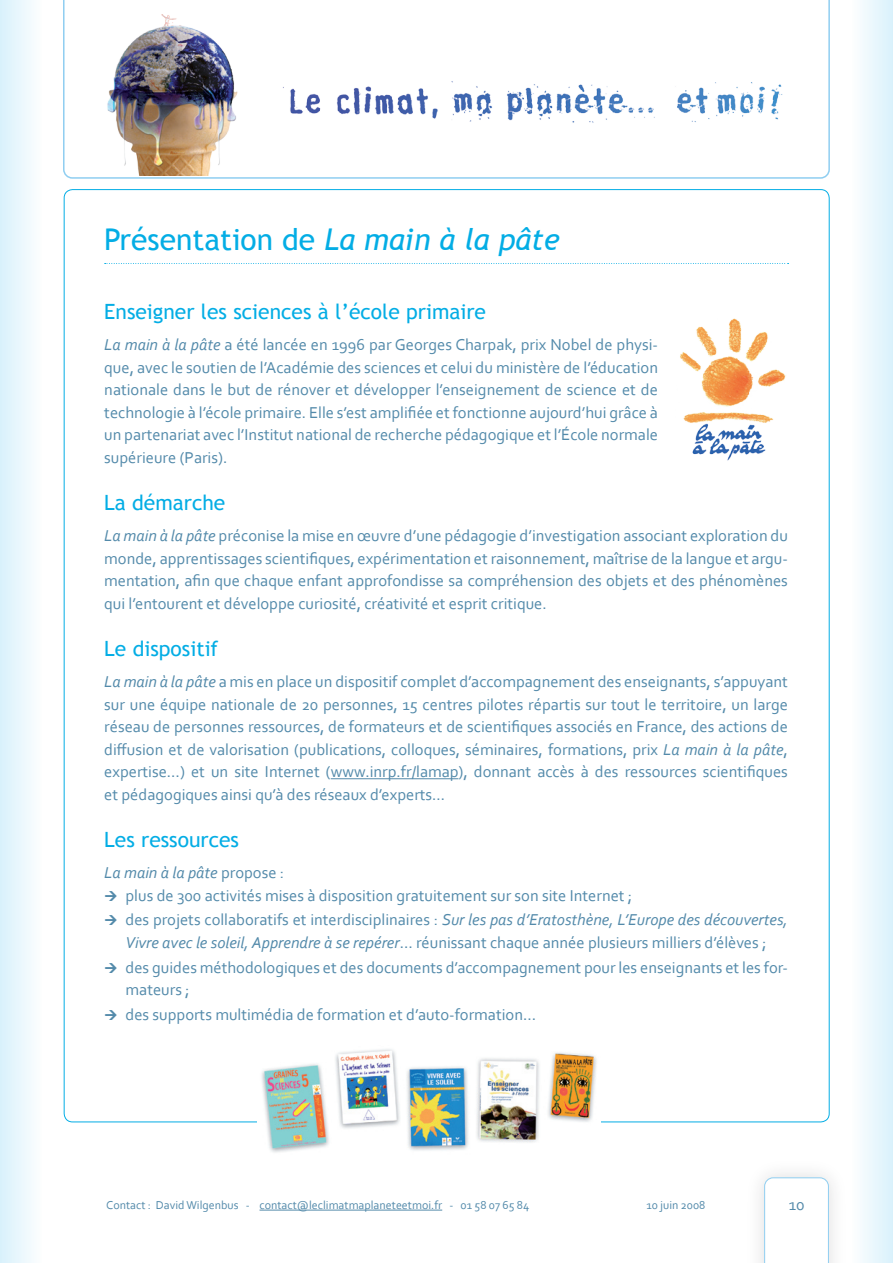
<style>
.page{position:relative;width:893px;height:1263px;background:#fff}
.page>*{position:absolute;margin:0;border:0;box-sizing:border-box;transform-origin:0 0}
.titre1{font:30px "Trebuchet MS";color:#03ade5}
.titre2{font:21px "Trebuchet MS";color:#03ade5}
.liste_à_puces{font:16.5px/22.5px "Corbel";color:#538aaa;text-align:justify}
.t1{font:italic 16.5px "Corbel";color:#538aaa}
.t2{font:12px "Corbel";color:#538aaa}
.s1{font-style:italic}
.s2{font-style:normal}
</style>
<div class="page">
<div style="left:850px;top:0;width:43px;height:1263px;background:linear-gradient(to right,#fffffe,#d9f1fc)"></div>
<div style="left:0;top:0;width:43px;height:1263px;background:linear-gradient(to right,#d9f1fc,#fefefe)"></div>
<img style="left:760px;top:1152px;width:94px;height:111px">
<svg style="left:764px;top:1177px;width:65px;height:86px"></svg>
<svg style="left:63px;top:0;width:764px;height:179px"></svg>
<hr style="left:259px;top:1210px;width:183px;height:1px;background:#538aaa">
<img style="left:101px;top:0;width:729px;height:176px">
<svg style="left:105px;top:263px;width:684px;height:1px"></svg>
<hr style="left:331px;top:778px;width:127px;height:1px;background:#538aaa">
<img style="left:261px;top:1049px;width:336px;height:104px">
<img style="left:680px;top:318px;width:106px;height:143px">
<p class="titre1" style="left:104px;top:222px;width:457px">Présentation de <span class="s1">La main à la pâte</span></p>
<p class="titre2" style="left:104px;top:299px;width:383px">Enseigner les sciences à l’école primaire</p>
<p class="liste_à_puces" style="left:104px;top:333px;width:555px"><span class="s1">La main à la pâte</span> a été lancée en 1996 par Georges Charpak, prix Nobel de physi&shy;que, avec le soutien de l’Académie des sciences et celui du ministère de l’éducation nationale dans le but de rénover et développer l’enseignement de science et de technologie à l’école primaire. Elle s’est amplifiée et fonctionne aujourd’hui grâce à un partenariat avec l’Institut national de recherche pédagogique et l’École normale supérieure (Paris).</p>
<p class="titre2" style="left:104px;top:490px;width:123px">La démarche</p>
<p class="liste_à_puces" style="left:104px;top:524px;width:685px"><span class="s1">La main à la pâte</span> préconise la mise en œuvre d’une pédagogie d’investigation associant exploration du monde, apprentissages scientifiques, expérimentation et raisonnement, maîtrise de la langue et argu&shy;mentation, afin que chaque enfant approfondisse sa compréhension des objets et des phénomènes qui l’entourent et développe curiosité, créativité et esprit critique.</p>
<p class="titre2" style="left:104px;top:636px;width:116px">Le dispositif</p>
<p class="liste_à_puces" style="left:104px;top:670px;width:685px"><span class="s1">La main à la pâte</span> a mis en place un dispositif complet d’accompagnement des enseignants, s’appuyant sur une équipe nationale de 20 personnes, 15 centres pilotes répartis sur tout le territoire, un large réseau de personnes ressources, de formateurs et de scientifiques associés en France, des actions de diffusion et de valorisation (publications, colloques, séminaires, formations, prix <span class="s1">La main à la pâte</span>, expertise…) et un site Internet (www.inrp.fr/lamap), donnant accès à des ressources scientifiques et pédagogiques ainsi qu’à des réseaux d’experts...</p>
<p class="titre2" style="left:104px;top:827px;width:136px">Les ressources</p>
<p class="t1" style="left:104px;top:862px;width:181px">La main à la pâte <span class="s2">propose :</span></p>
<p class="liste_à_puces" style="left:126px;top:884px;width:508px">plus de 300 activités mises à disposition gratuitement sur son site Internet ;</p>
<p class="liste_à_puces" style="left:126px;top:908px;width:664px">des projets collaboratifs et interdisciplinaires : <span class="s1">Sur les pas d’Eratosthène, L’Europe des découvertes,<br>Vivre avec le soleil, Apprendre à se repérer</span>… réunissant chaque année plusieurs milliers d’élèves ;</p>
<p class="liste_à_puces" style="left:126px;top:955px;width:664px">des guides méthodologiques et des documents d’accompagnement pour les enseignants et les for&shy;mateurs ;</p>
<p class="liste_à_puces" style="left:126px;top:1002px;width:412px">des supports multimédia de formation et d’auto-formation…</p>
<p class="t2" style="left:106px;top:1197px;width:424px">Contact : David Wilgenbus - contact@leclimatmaplaneteetmoi.fr - 01 58 07 65 84</p>
<p class="t2" style="left:646px;top:1197px;width:60px">10 juin 2008</p>
<p class="liste_à_puces" style="left:789px;top:1193px;width:17px">10</p>
</div>
